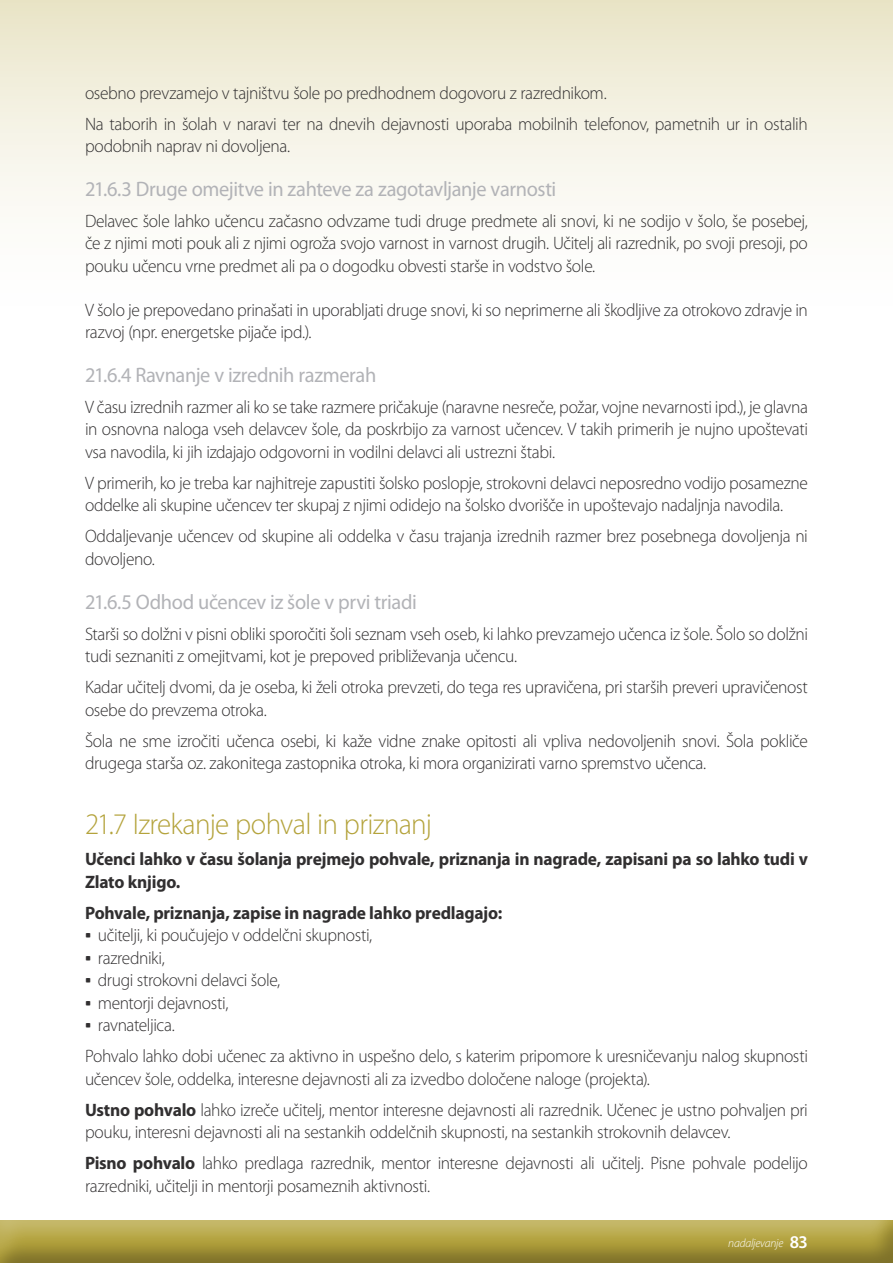
<style>
.page{position:relative;width:893px;height:1263px;background:#fff}
.page>*{position:absolute;margin:0;border:0;box-sizing:border-box;transform-origin:0 0}
.t1{font:300 30px "Myriad Pro";letter-spacing:-.025em;color:#b4a33c}
.t2{font:21px "Myriad Pro";letter-spacing:-.02em;color:#b2b3b7}
.t3{font:300 18px/22.5px "Myriad Pro";letter-spacing:-.025em;color:#312f30}
.t4{font:700 18px/22.5px "Myriad Pro";letter-spacing:-.015em;color:#312f30}
.t5{font:600 18px "Myriad Pro";color:#fff}
.t6{font:italic 300 12px "Myriad Pro";letter-spacing:-.02em;color:#fff}
.s1{font-family:"Agency FB";font-weight:400;font-size:15px}
.s2{font-weight:700}
</style>
<div class="page">
<div style="left:0;top:1218px;width:893px;height:45px;background:#231f20;opacity:.35"></div>
<div style="left:0;top:0;width:893px;height:334px;background:linear-gradient(to bottom,#ebe7cc,#fff)"></div>
<p class="t3" style="left:85px;top:81px;width:523px">osebno prevzamejo v tajništvu šole po predhodnem dogovoru z razrednikom.</p>
<p class="t3" style="left:85px;top:112px;width:724px">Na taborih in šolah v naravi ter na dnevih dejavnosti uporaba mobilnih telefonov, pametnih ur in ostalih podobnih naprav ni dovoljena.</p>
<p class="t2" style="left:85px;top:176px;width:473px">21.6.3 Druge omejitve in zahteve za zagotavljanje varnosti</p>
<p class="t3" style="left:85px;top:209px;width:724px;text-align:justify">Delavec šole lahko učencu začasno odvzame tudi druge predmete ali snovi, ki ne sodijo v šolo, še posebej, če z njimi moti pouk ali z njimi ogroža svojo varnost in varnost drugih. Učitelj ali razrednik, po svoji presoji, po pouku učencu vrne predmet ali pa o dogodku obvesti starše in vodstvo šole.</p>
<p class="t3" style="left:85px;top:298px;width:724px">V šolo je prepovedano prinašati in uporabljati druge snovi, ki so neprimerne ali škodljive za otrokovo zdravje in razvoj (npr. energetske pijače ipd.).</p>
<p class="t2" style="left:85px;top:362px;width:293px">21.6.4 Ravnanje v izrednih razmerah</p>
<p class="t3" style="left:85px;top:395px;width:724px;text-align:justify">V času izrednih razmer ali ko se take razmere pričakuje (naravne nesreče, požar, vojne nevarnosti ipd.), je glavna in osnovna naloga vseh delavcev šole, da poskrbijo za varnost učencev. V takih primerih je nujno upoštevati vsa navodila, ki jih izdajajo odgovorni in vodilni delavci ali ustrezni štabi.</p>
<p class="t3" style="left:85px;top:471px;width:724px">V primerih, ko je treba kar najhitreje zapustiti šolsko poslopje, strokovni delavci neposredno vodijo posamezne oddelke ali skupine učencev ter skupaj z njimi odidejo na šolsko dvorišče in upoštevajo nadaljnja navodila.</p>
<p class="t3" style="left:85px;top:525px;width:724px">Oddaljevanje učencev od skupine ali oddelka v času trajanja izrednih razmer brez posebnega dovoljenja ni dovoljeno.</p>
<p class="t2" style="left:85px;top:589px;width:333px">21.6.5 Odhod učencev iz šole v prvi triadi</p>
<p class="t3" style="left:85px;top:622px;width:724px">Starši so dolžni v pisni obliki sporočiti šoli seznam vseh oseb, ki lahko prevzamejo učenca iz šole. Šolo so dolžni tudi seznaniti z omejitvami, kot je prepoved približevanja učencu.</p>
<p class="t3" style="left:85px;top:676px;width:724px">Kadar učitelj dvomi, da je oseba, ki želi otroka prevzeti, do tega res upravičena, pri starših preveri upravičenost osebe do prevzema otroka.</p>
<p class="t3" style="left:85px;top:729px;width:724px">Šola ne sme izročiti učenca osebi, ki kaže vidne znake opitosti ali vpliva nedovoljenih snovi. Šola pokliče drugega starša oz. zakonitega zastopnika otroka, ki mora organizirati varno spremstvo učenca.</p>
<p class="t1" style="left:85px;top:806px;width:349px">21.7 Izrekanje pohval in priznanj</p>
<p class="t4" style="left:85px;top:847px;width:724px">Učenci lahko v času šolanja prejmejo pohvale, priznanja in nagrade, zapisani pa so lahko tudi v<br>Zlato knjigo.</p>
<p class="t4" style="left:85px;top:901px;width:419px">Pohvale, priznanja, zapise in nagrade lahko predlagajo:</p>
<p class="t3" style="left:85px;top:924px;width:289px"><span class="s1">•</span> učitelji, ki poučujejo v oddelčni skupnosti,</p>
<p class="t3" style="left:85px;top:946px;width:81px"><span class="s1">•</span> razredniki,</p>
<p class="t3" style="left:85px;top:969px;width:197px"><span class="s1">•</span> drugi strokovni delavci šole,</p>
<p class="t3" style="left:85px;top:991px;width:145px"><span class="s1">•</span> mentorji dejavnosti,</p>
<p class="t3" style="left:85px;top:1014px;width:91px"><span class="s1">•</span> ravnateljica.</p>
<p class="t3" style="left:85px;top:1045px;width:724px">Pohvalo lahko dobi učenec za aktivno in uspešno delo, s katerim pripomore k uresničevanju nalog skupnosti učencev šole, oddelka, interesne dejavnosti ali za izvedbo določene naloge (projekta).</p>
<p class="t3" style="left:85px;top:1098px;width:724px"><span class="s2">Ustno pohvalo</span> lahko izreče učitelj, mentor interesne dejavnosti ali razrednik. Učenec je ustno pohvaljen pri pouku, interesni dejavnosti ali na sestankih oddelčnih skupnosti, na sestankih strokovnih delavcev.</p>
<p class="t3" style="left:85px;top:1152px;width:724px"><span class="s2">Pisno pohvalo</span> lahko predlaga razrednik, mentor interesne dejavnosti ali učitelj. Pisne pohvale podelijo razredniki, učitelji in mentorji posameznih aktivnosti.</p>
<p class="t6" style="left:728px;top:1235px;width:56px">nadaljevanje</p>
<p class="t5" style="left:790px;top:1231px;width:20px">83</p>
</div>
